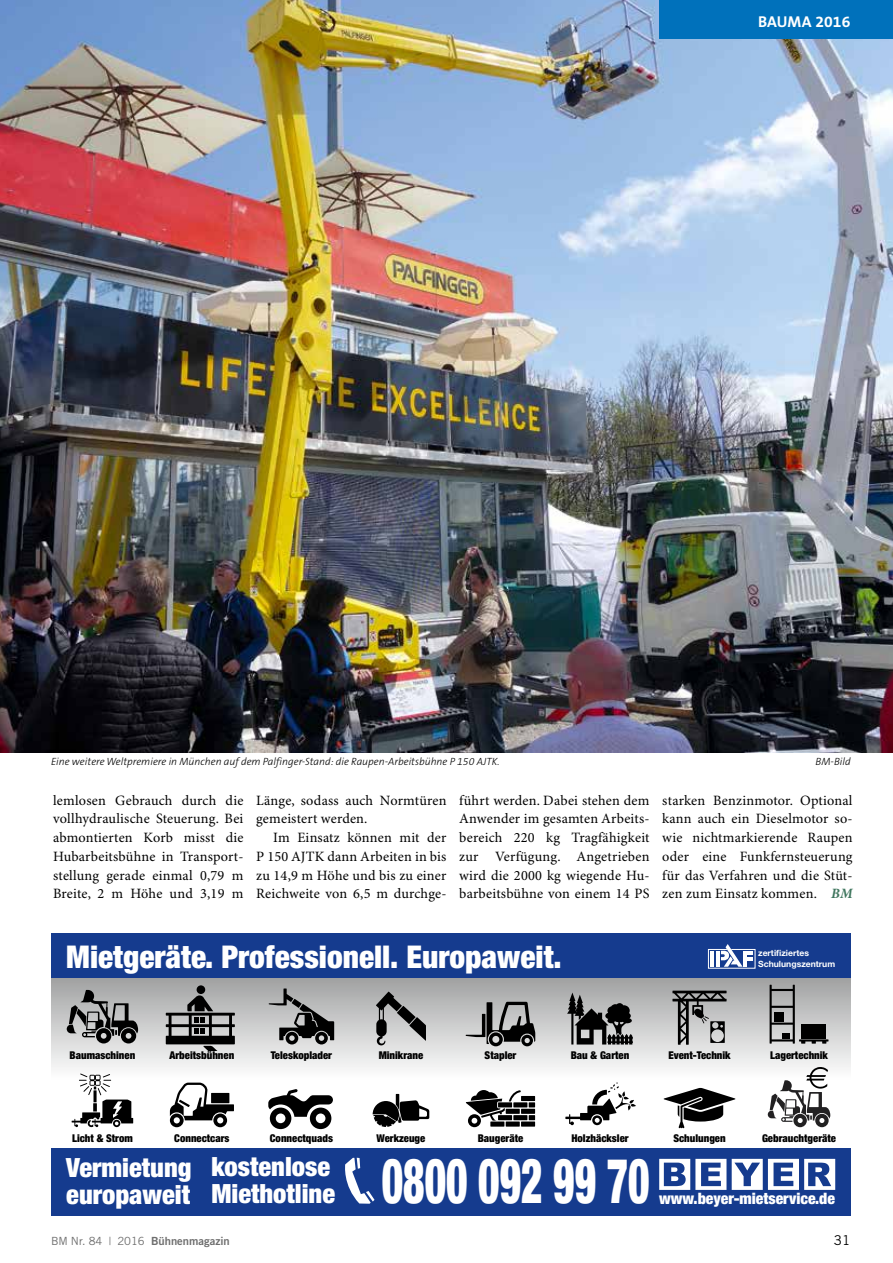
<style>
.page{position:relative;width:893px;height:1263px;background:#fff}
.page>*{position:absolute;margin:0;border:0;box-sizing:border-box;transform-origin:0 0}
.t1{font:900 condensed 62.4px "Helvetica Neue";color:#fff;scale:.66 1}
.t2{font:900 condensed 31.35px "Helvetica Neue";color:#fff}
.t3{font:900 condensed 26.55px/26.5px "Helvetica Neue";color:#fff}
.t4{font:900 condensed 15.75px "Helvetica Neue";color:#fff}
.t5{font:700 15.75px "The Sans B7";letter-spacing:.01em;color:#fff}
.t6{font:14.25px/18.8px "Minion Pro";letter-spacing:.015em;color:#000;text-align:justify}
.t7{font:13.5px "Trade Gothic";color:#000}
.t8{font:11.25px "Trade Gothic Bold Two";color:#6e6e6e}
.t9{font:900 condensed 10.8px "Helvetica Neue";color:#000}
.t10{font:italic 300 10.5px "The Sans B3";color:#000}
.t11{font:700 8.55px/10.4px "Helvetica Neue";color:#fff}
.s1{font-weight:700;font-style:italic;color:#3f765e}
.s2{font-family:"Trade Gothic"}
</style>
<div class="page">
<img style="left:0;top:0;width:893px;height:753px">
<div style="left:659px;top:0;width:234px;height:39px;background:#0071bb"></div>
<svg style="left:51px;top:978px;width:799px;height:152px"></svg>
<div style="left:51px;top:1148px;width:799px;height:68px;background:#153b8e"></div>
<svg style="left:659px;top:1159px;width:67px;height:31px"></svg>
<svg style="left:732px;top:1159px;width:103px;height:31px"></svg>
<svg style="left:345px;top:1158px;width:29px;height:46px"></svg>
<div style="left:51px;top:933px;width:799px;height:45px;background:#153b8e"></div>
<svg style="left:72px;top:1073px;width:61px;height:54px"></svg>
<svg style="left:67px;top:990px;width:71px;height:53px"></svg>
<svg style="left:170px;top:1082px;width:64px;height:45px"></svg>
<div style="left:197px;top:985px;width:8px;height:9px;background:#000;border-radius:50%"></div>
<svg style="left:166px;top:995px;width:69px;height:55px"></svg>
<svg style="left:268px;top:1089px;width:65px;height:40px"></svg>
<svg style="left:269px;top:988px;width:65px;height:56px"></svg>
<svg style="left:373px;top:1094px;width:56px;height:33px"></svg>
<svg style="left:376px;top:991px;width:50px;height:54px"></svg>
<svg style="left:466px;top:1002px;width:69px;height:44px"></svg>
<div style="left:521px;top:1121px;width:14px;height:5px;background:#000"></div>
<div style="left:513px;top:1115px;width:14px;height:5px;background:#000"></div>
<svg style="left:529px;top:1115px;width:6px;height:5px"></svg>
<div style="left:513px;top:1102px;width:14px;height:5px;background:#000"></div>
<svg style="left:529px;top:1102px;width:6px;height:5px"></svg>
<div style="left:521px;top:1109px;width:14px;height:5px;background:#000"></div>
<div style="left:521px;top:1096px;width:14px;height:5px;background:#000"></div>
<svg style="left:466px;top:1090px;width:55px;height:37px"></svg>
<svg style="left:663px;top:1088px;width:73px;height:40px"></svg>
<svg style="left:672px;top:991px;width:54px;height:54px"></svg>
<svg style="left:768px;top:1067px;width:62px;height:60px"></svg>
<svg style="left:770px;top:985px;width:58px;height:58px"></svg>
<div style="left:802px;top:1025px;width:24px;height:14px;background:#000"></div>
<div style="left:774px;top:1012px;width:10px;height:10px;background:#000"></div>
<div style="left:782px;top:1033px;width:8px;height:6px;background:#000"></div>
<svg style="left:565px;top:1082px;width:71px;height:43px"></svg>
<svg style="left:567px;top:992px;width:66px;height:52px"></svg>
<svg style="left:708px;top:944px;width:47px;height:24px"></svg>
<p class="t5" style="left:758px;top:14px;width:94px">BAUMA 2016</p>
<p class="t10" style="left:51px;top:756px;width:450px">Eine weitere Weltpremiere in München auf dem Palfinger-Stand: die Raupen-Arbeitsbühne P 150 AJTK.</p>
<p class="t10" style="left:816px;top:756px;width:37px">BM-Bild</p>
<p class="t6" style="left:53px;top:791px;width:192px">lemlosen Gebrauch durch die vollhydraulische Steuerung. Bei abmontierten Korb misst die Hubarbeitsbühne in Transport&shy;stellung gerade einmal 0,79 m Breite, 2 m Höhe und 3,19 m</p>
<p class="t6" style="left:459px;top:791px;width:192px">führt werden. Dabei stehen dem Anwender im gesamten Arbeits&shy;bereich 220 kg Tragfähigkeit zur Verfügung. Angetrieben wird die 2000 kg wiegende Hu&shy;barbeitsbühne von einem 14 PS</p>
<p class="t6" style="left:256px;top:791px;width:192px">Länge, sodass auch Normtüren gemeistert werden.</p>
<p class="t6" style="left:256px;top:829px;width:192px;text-indent:17px">Im Einsatz können mit der P 150 AJTK dann Arbeiten in bis zu 14,9 m Höhe und bis zu einer Reichweite von 6,5 m durchge-</p>
<p class="t6" style="left:662px;top:791px;width:192px">starken Benzinmotor. Optional kann auch ein Dieselmotor so&shy;wie nichtmarkierende Raupen oder eine Funkfernsteuerung für das Verfahren und die Stüt&shy;zen zum Einsatz kommen. <span class="s1">BM</span></p>
<h2 class="t2" style="left:66px;top:938px;width:497px">Mietgeräte. Professionell. Europaweit.</h2>
<p class="t11" style="left:758px;top:948px;width:78px">zertifiziertes<br>Schulungszentrum</p>
<p class="t9" style="left:70px;top:1048px;width:67px">Baumaschinen</p>
<p class="t9" style="left:170px;top:1048px;width:66px">Arbeitsbühnen</p>
<p class="t9" style="left:271px;top:1048px;width:63px">Teleskoplader</p>
<p class="t9" style="left:379px;top:1048px;width:46px">Minikrane</p>
<p class="t9" style="left:485px;top:1048px;width:33px">Stapler</p>
<p class="t9" style="left:571px;top:1048px;width:60px">Bau &amp; Garten</p>
<p class="t9" style="left:668px;top:1048px;width:64px">Event-Technik</p>
<p class="t9" style="left:770px;top:1048px;width:59px">Lagertechnik</p>
<p class="t9" style="left:72px;top:1132px;width:62px">Licht &amp; Strom</p>
<p class="t9" style="left:174px;top:1132px;width:57px">Connectcars</p>
<p class="t9" style="left:270px;top:1132px;width:65px">Connectquads</p>
<p class="t9" style="left:377px;top:1132px;width:50px">Werkzeuge</p>
<p class="t9" style="left:478px;top:1132px;width:47px">Baugeräte</p>
<p class="t9" style="left:673px;top:1132px;width:54px">Schulungen</p>
<p class="t9" style="left:571px;top:1132px;width:59px">Holzhäcksler</p>
<p class="t9" style="left:762px;top:1132px;width:76px">Gebrauchtgeräte</p>
<h3 class="t3" style="left:66px;top:1154px;width:127px">Vermietung europaweit</h3>
<h3 class="t3" style="left:211px;top:1153px;width:125px">kostenlose<br>Miethotline</h3>
<h1 class="t1" style="left:382px;top:1142px;width:407px">0800 092 99 70</h1>
<p class="t4" style="left:659px;top:1188px;width:177px">www.beyer-mietservice.de</p>
<p class="t8" style="left:51px;top:1234px;width:180px"><span class="s2">BM Nr. 84 | 2016</span> Bühnenmagazin</p>
<p class="t7" style="left:834px;top:1232px;width:18px">31</p>
</div>
